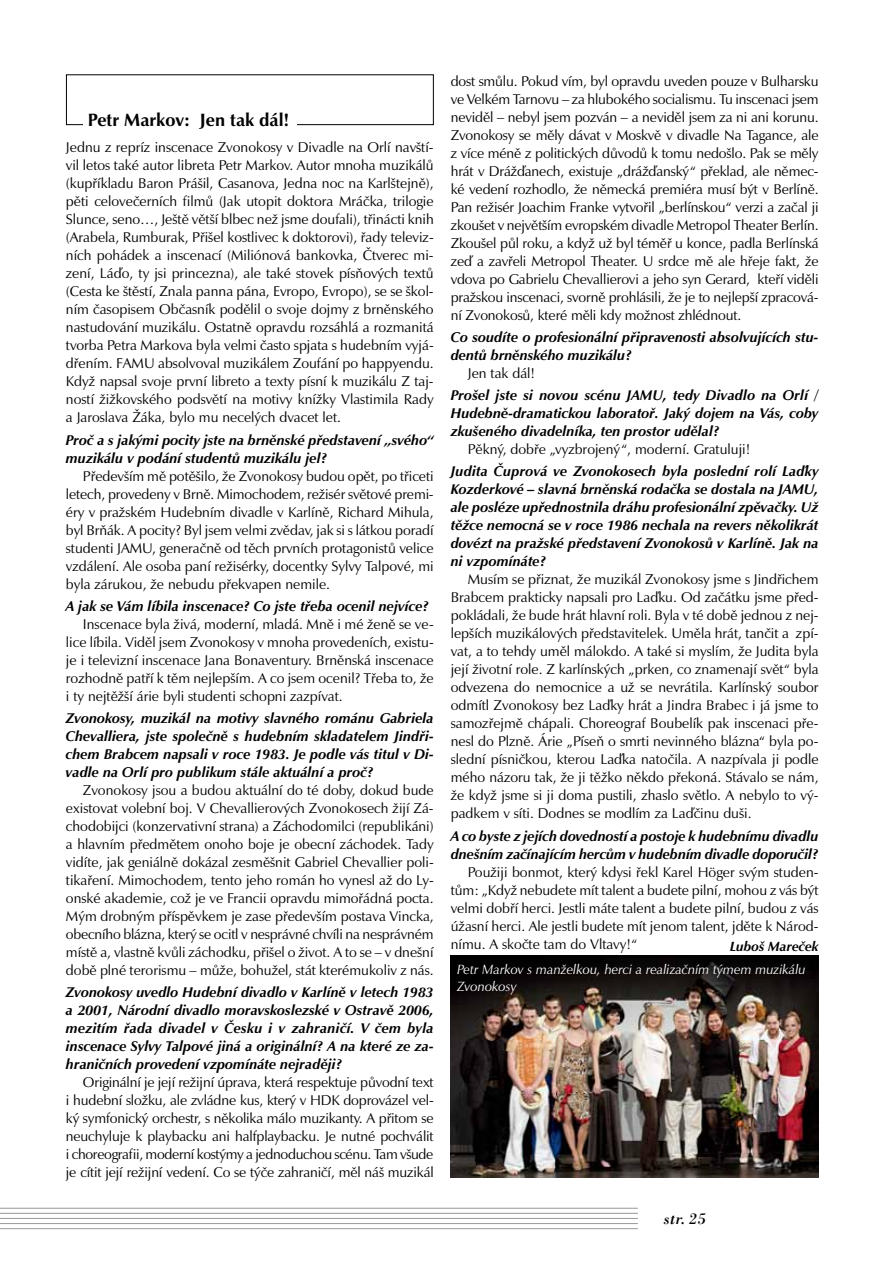
<style>
.page{position:relative;width:893px;height:1263px;background:#fff}
.page>*{position:absolute;margin:0;border:0;box-sizing:border-box;transform-origin:0 0}
.t1{font:700 18px "Zapf Humanist 601 AT";color:#000}
.t2{font:italic 16.5px "Bodoni AT";color:#000}
.t3{font:14.25px/18px "Zapf Humanist 601 AT";color:#000;text-align:justify}
.t4{font:italic 700 14.25px/18px "Zapf Humanist 601 AT";color:#000;text-align:justify}
.t5{font:italic 13.5px/16.5px "Zapf Humanist 601 AT";color:#fff}
.t6{font:italic 700 13.5px "Zapf Humanist 601 AT";color:#000}
</style>
<div class="page">
<hr style="left:0;top:1208px;width:638px;height:1px;background:#9c9e9f">
<hr style="left:0;top:1213px;width:638px;height:1px;background:#9c9e9f">
<hr style="left:0;top:1218px;width:638px;height:1px;background:#9c9e9f">
<hr style="left:0;top:1223px;width:638px;height:1px;background:#9c9e9f">
<hr style="left:0;top:1228px;width:638px;height:1px;background:#9c9e9f">
<div style="left:66px;top:74px;width:368px;height:51px;border:1px solid #000"></div>
<div style="left:83px;top:83px;width:214px;height:51px;background:#fff"></div>
<img style="left:451px;top:955px;width:368px;height:223px">
<p class="t1" style="left:88px;top:108px;width:203px">Petr Markov: Jen tak dál!</p>
<p class="t3" style="left:66px;top:138px;width:370px">Jednu z repríz inscenace Zvonokosy v Divadle na Orlí navští&shy;vil letos také autor libreta Petr Markov. Autor mnoha muzikálů (kupříkladu Baron Prášil, Casanova, Jedna noc na Karlštejně), pěti celovečerních filmů (Jak utopit doktora Mráčka, trilogie Slunce, seno…, Ještě větší blbec než jsme doufali), třinácti knih (Arabela, Rumburak, Přišel kostlivec k doktorovi), řady televiz&shy;ních pohádek a inscenací (Miliónová bankovka, Čtverec mi&shy;zení, Láďo, ty jsi princezna), ale také stovek písňových textů (Cesta ke štěstí, Znala panna pána, Evropo, Evropo), se se škol&shy;ním časopisem Občasník podělil o svoje dojmy z brněnského nastudování muzikálu. Ostatně opravdu rozsáhlá a rozmanitá tvorba Petra Markova byla velmi často spjata s hudebním vyjá&shy;dřením. FAMU absolvoval muzikálem Zoufání po happyendu.<br>Když napsal svoje první libreto a texty písní k muzikálu Z taj&shy;ností žižkovského podsvětí na motivy knížky Vlastimila Rady a Jaroslava Žáka, bylo mu necelých dvacet let.</p>
<p class="t4" style="left:66px;top:430px;width:369px">Proč a s jakými pocity jste na brněnské představení „svého“ muzikálu v podání studentů muzikálu jel?</p>
<p class="t3" style="left:66px;top:467px;width:369px;text-indent:17px">Především mě potěšilo, že Zvonokosy budou opět, po třiceti letech, provedeny v Brně. Mimochodem, režisér světové premi&shy;éry v pražském Hudebním divadle v Karlíně, Richard Mihula, byl Brňák. A pocity? Byl jsem velmi zvědav, jak si s látkou poradí studenti JAMU, generačně od těch prvních protagonistů velice vzdálení. Ale osoba paní režisérky, docentky Sylvy Talpové, mi byla zárukou, že nebudu překvapen nemile.</p>
<p class="t4" style="left:66px;top:597px;width:364px">A jak se Vám líbila inscenace? Co jste třeba ocenil nejvíce?</p>
<p class="t3" style="left:66px;top:615px;width:369px;text-indent:17px">Inscenace byla živá, moderní, mladá. Mně i mé ženě se ve&shy;lice líbila. Viděl jsem Zvonokosy v mnoha provedeních, existu&shy;je i televizní inscenace Jana Bonaventury. Brněnská inscenace rozhodně patří k těm nejlepším. A co jsem ocenil? Třeba to, že i ty nejtěžší árie byli studenti schopni zazpívat.</p>
<p class="t4" style="left:66px;top:709px;width:369px">Zvonokosy, muzikál na motivy slavného románu Gabriela Chevalliera, jste společně s hudebním skladatelem Jindři&shy;chem Brabcem napsali v roce 1983. Je podle vás titul v Di&shy;vadle na Orlí pro publikum stále aktuální a proč?</p>
<p class="t3" style="left:66px;top:781px;width:369px;text-indent:17px">Zvonokosy jsou a budou aktuální do té doby, dokud bude existovat volební boj. V Chevallierových Zvonokosech žijí Zá&shy;chodobijci (konzervativní strana) a Záchodomilci (republikáni) a hlavním předmětem onoho boje je obecní záchodek. Tady vidíte, jak geniálně dokázal zesměšnit Gabriel Chevallier poli&shy;tikaření. Mimochodem, tento jeho román ho vynesl až do Ly&shy;onské akademie, což je ve Francii opravdu mimořádná pocta.<br>Mým drobným příspěvkem je zase především postava Vincka, obecního blázna, který se ocitl v nesprávné chvíli na nesprávném místě a, vlastně kvůli záchodku, přišel o život. A to se – v dnešní době plné terorismu – může, bohužel, stát kterémukoliv z nás.</p>
<p class="t4" style="left:66px;top:983px;width:369px">Zvonokosy uvedlo Hudební divadlo v Karlíně v letech 1983 a 2001, Národní divadlo moravskoslezské v Ostravě 2006, mezitím řada divadel v Česku i v zahraničí. V čem byla inscenace Sylvy Talpové jiná a originální? A na které ze za&shy;hraničních provedení vzpomínáte nejraději?</p>
<p class="t3" style="left:66px;top:1073px;width:369px;text-indent:17px">Originální je její režijní úprava, která respektuje původní text i hudební složku, ale zvládne kus, který v HDK doprovázel vel&shy;ký symfonický orchestr, s několika málo muzikanty. A přitom se neuchyluje k playbacku ani halfplaybacku. Je nutné pochválit i choreografii, moderní kostýmy a jednoduchou scénu. Tam všude je cítit její režijní vedení. Co se týče zahraničí, měl náš muzikál</p>
<p class="t3" style="left:451px;top:72px;width:369px">dost smůlu. Pokud vím, byl opravdu uveden pouze v Bulharsku ve Velkém Tarnovu – za hlubokého socialismu. Tu inscenaci jsem neviděl – nebyl jsem pozván – a neviděl jsem za ni ani korunu.<br>Zvonokosy se měly dávat v Moskvě v divadle Na Tagance, ale z více méně z politických důvodů k tomu nedošlo. Pak se měly hrát v Drážďanech, existuje „drážďanský“ překlad, ale němec&shy;ké vedení rozhodlo, že německá premiéra musí být v Berlíně.<br>Pan režisér Joachim Franke vytvořil „berlínskou“ verzi a začal ji zkoušet v největším evropském divadle Metropol Theater Berlín.<br>Zkoušel půl roku, a když už byl téměř u konce, padla Berlínská zeď a zavřeli Metropol Theater. U srdce mě ale hřeje fakt, že vdova po Gabrielu Chevallierovi a jeho syn Gerard, kteří viděli pražskou inscenaci, svorně prohlásili, že je to nejlepší zpracová&shy;ní Zvonokosů, které měli kdy možnost zhlédnout.</p>
<p class="t4" style="left:451px;top:328px;width:369px">Co soudíte o profesionální připravenosti absolvujících stu&shy;dentů brněnského muzikálu?</p>
<p class="t3" style="left:468px;top:364px;width:69px">Jen tak dál!</p>
<p class="t4" style="left:451px;top:386px;width:369px">Prošel jste si novou scénu JAMU, tedy Divadlo na Orlí / Hudebně-dramatickou laboratoř. Jaký dojem na Vás, coby zkušeného divadelníka, ten prostor udělal?</p>
<p class="t3" style="left:468px;top:440px;width:284px">Pěkný, dobře „vyzbrojený“, moderní. Gratuluji!</p>
<p class="t4" style="left:451px;top:462px;width:369px">Judita Čuprová ve Zvonokosech byla poslední rolí Laďky Kozderkové – slavná brněnská rodačka se dostala na JAMU, ale posléze upřednostnila dráhu profesionální zpěvačky. Už těžce nemocná se v roce 1986 nechala na revers několikrát dovézt na pražské představení Zvonokosů v Karlíně. Jak na ni vzpomínáte?</p>
<p class="t3" style="left:451px;top:570px;width:369px;text-indent:17px">Musím se přiznat, že muzikál Zvonokosy jsme s Jindřichem Brabcem prakticky napsali pro Laďku. Od začátku jsme před&shy;pokládali, že bude hrát hlavní roli. Byla v té době jednou z nej&shy;lepších muzikálových představitelek. Uměla hrát, tančit a zpí&shy;vat, a to tehdy uměl málokdo. A také si myslím, že Judita byla její životní role. Z karlínských „prken, co znamenají svět“ byla odvezena do nemocnice a už se nevrátila. Karlínský soubor odmítl Zvonokosy bez Laďky hrát a Jindra Brabec i já jsme to samozřejmě chápali. Choreograf Boubelík pak inscenaci pře&shy;nesl do Plzně. Árie „Píseň o smrti nevinného blázna“ byla po&shy;slední písničkou, kterou Laďka natočila. A nazpívala ji podle mého názoru tak, že ji těžko někdo překoná. Stávalo se nám, že když jsme si ji doma pustili, zhaslo světlo. A nebylo to vý&shy;padkem v síti. Dodnes se modlím za Laďčinu duši.</p>
<p class="t4" style="left:451px;top:826px;width:369px">A co byste z jejích dovedností a postoje k hudebnímu divadlu dnešním začínajícím hercům v hudebním divadle doporučil?</p>
<p class="t3" style="left:451px;top:863px;width:369px;text-indent:17px">Použiji bonmot, který kdysi řekl Karel Höger svým studen&shy;tům: „Když nebudete mít talent a budete pilní, mohou z vás být velmi dobří herci. Jestli máte talent a budete pilní, budou z vás úžasní herci. Ale jestli budete mít jenom talent, jděte k Národ&shy;nímu. A skočte tam do Vltavy!“</p>
<p class="t6" style="left:730px;top:938px;width:90px">Luboš Mareček</p>
<p class="t5" style="left:457px;top:961px;width:350px">Petr Markov s manželkou, herci a realizačním týmem muzikálu<br>Zvonokosy</p>
<p class="t2" style="left:663px;top:1209px;width:44px">str. 25</p>
</div>
